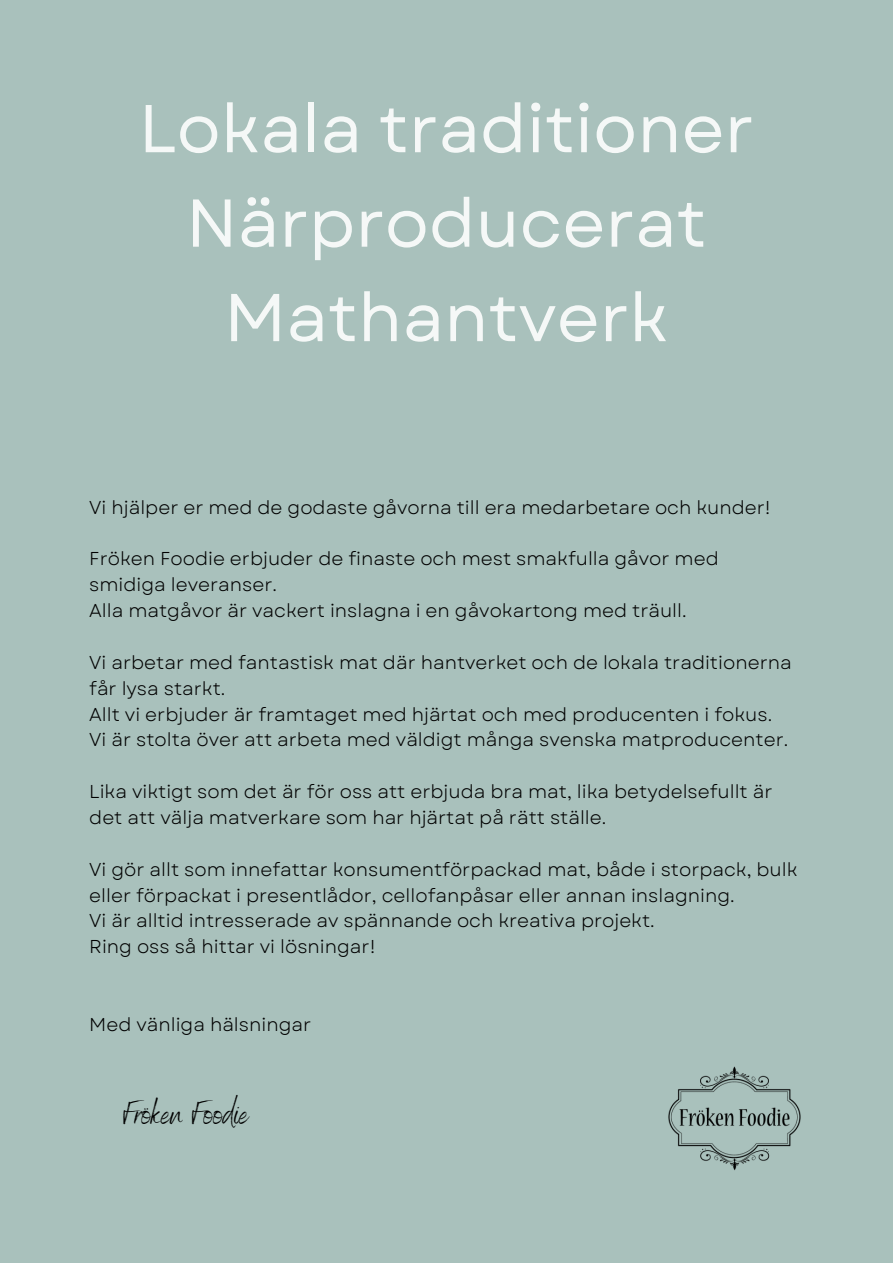
<style>
.page{position:relative;width:893px;height:1264px;background:#fff}
.page>*{position:absolute;margin:0;border:0;box-sizing:border-box;transform-origin:0 0}
.t1{font:67.5px/94.3px "Garet";color:#f5f8f7;text-align:center}
.t2{font:33px "Benedict";color:#000}
.t3{font:18.6px "Garet";color:#000}
</style>
<div class="page">
<div style="left:0;top:0;width:892px;height:1262px;background:#a9c1bc"></div>
<img style="left:668px;top:1066px;width:133px;height:105px">
<p class="t1" style="left:139px;top:82px;width:616px">Lokala traditioner<br>Närproducerat<br>Mathantverk</p>
<p class="t3" style="left:89px;top:493px;width:683px">Vi hjälper er med de godaste gåvorna till era medarbetare och kunder!</p>
<p class="t3" style="left:89px;top:545px;width:631px">Fröken Foodie erbjuder de finaste och mest smakfulla gåvor med</p>
<p class="t3" style="left:89px;top:571px;width:189px">smidiga leveranser.</p>
<p class="t3" style="left:89px;top:597px;width:598px">Alla matgåvor är vackert inslagna i en gåvokartong med träull.</p>
<p class="t3" style="left:89px;top:649px;width:703px">Vi arbetar med fantastisk mat där hantverket och de lokala traditionerna</p>
<p class="t3" style="left:89px;top:674px;width:138px">får lysa starkt.</p>
<p class="t3" style="left:89px;top:700px;width:684px">Allt vi erbjuder är framtaget med hjärtat och med producenten i fokus.</p>
<p class="t3" style="left:89px;top:726px;width:700px">Vi är stolta över att arbeta med väldigt många svenska matproducenter.</p>
<p class="t3" style="left:89px;top:778px;width:684px">Lika viktigt som det är för oss att erbjuda bra mat, lika betydelsefullt är</p>
<p class="t3" style="left:89px;top:804px;width:518px">det att välja matverkare som har hjärtat på rätt ställe.</p>
<p class="t3" style="left:89px;top:855px;width:709px">Vi gör allt som innefattar konsumentförpackad mat, både i storpack, bulk</p>
<p class="t3" style="left:89px;top:881px;width:647px">eller förpackat i presentlådor, cellofanpåsar eller annan inslagning.</p>
<p class="t3" style="left:89px;top:907px;width:567px">Vi är alltid intresserade av spännande och kreativa projekt.</p>
<p class="t3" style="left:89px;top:933px;width:288px">Ring oss så hittar vi lösningar!</p>
<p class="t3" style="left:89px;top:1010px;width:223px">Med vänliga hälsningar</p>
<p class="t2" style="left:124px;top:1092px;width:127px">Fröken Foodie</p>
</div>
